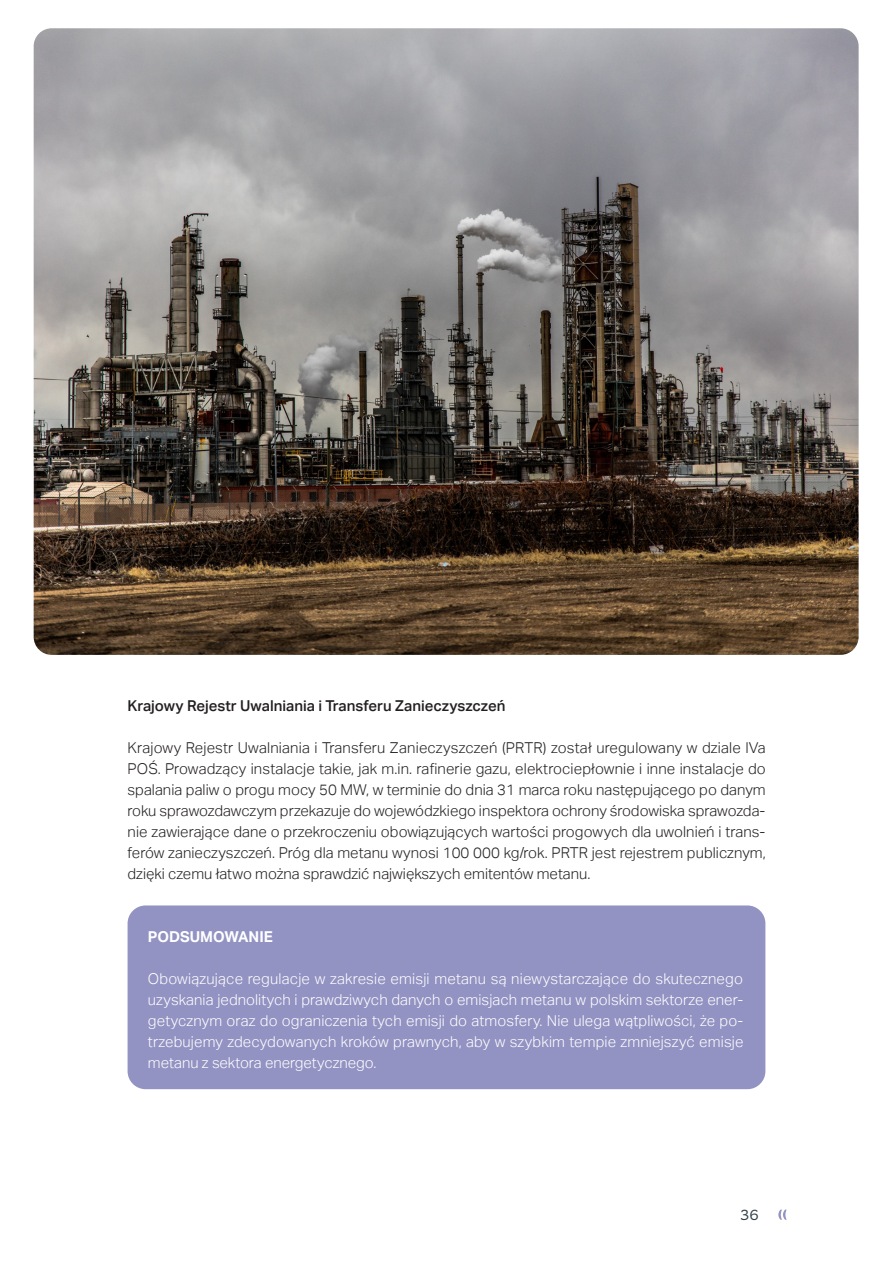
<style>
.page{position:relative;width:893px;height:1263px;background:#fff}
.page>*{position:absolute;margin:0;border:0;box-sizing:border-box;transform-origin:0 0}
._01_TEXT_AKAPIT{font:300 15px/21px "Aktiv Grotesk";color:#231f20;text-align:justify}
._01_BODY_TEXT{font:300 15px/21px "Aktiv Grotesk";color:#fff;text-align:justify}
._01_TEXT_AKAPIT-2{font:500 15px "Aktiv Grotesk";color:#231f20}
.TYTUŁ_1_1_1{font:700 15px "Aktiv Grotesk";color:#fff}
.t1{font:300 15px "Merge";color:#334149}
</style>
<div class="page">
<svg style="left:778px;top:1209px;width:9px;height:11px"></svg>
<div style="left:128px;top:905px;width:637px;height:184px;background:#9292c3;border-radius:18px"></div>
<img style="left:34px;top:28px;width:825px;height:627px">
<p class="_01_TEXT_AKAPIT-2" style="left:128px;top:697px;width:379px">Krajowy Rejestr Uwalniania i Transferu Zanieczyszczeń</p>
<p class="_01_TEXT_AKAPIT" style="left:128px;top:737px;width:640px">Krajowy Rejestr Uwalniania i Transferu Zanieczyszczeń (PRTR) został uregulowany w dziale IVa POŚ. Prowadzący instalacje takie, jak m.in. rafinerie gazu, elektrociepłownie i inne instalacje do spalania paliw o progu mocy 50 MW, w terminie do dnia 31 marca roku następującego po danym roku sprawozdawczym przekazuje do wojewódzkiego inspektora ochrony środowiska sprawozda&shy;nie zawierające dane o przekroczeniu obowiązujących wartości progowych dla uwolnień i trans&shy;ferów zanieczyszczeń. Próg dla metanu wynosi 100 000 kg/rok. PRTR jest rejestrem publicznym, dzięki czemu łatwo można sprawdzić największych emitentów metanu.</p>
<p class="TYTUŁ_1_1_1" style="left:148px;top:928px;width:126px">PODSUMOWANIE</p>
<p class="_01_BODY_TEXT" style="left:148px;top:968px;width:597px">Obowiązujące regulacje w zakresie emisji metanu są niewystarczające do skutecznego uzyskania jednolitych i prawdziwych danych o emisjach metanu w polskim sektorze ener&shy;getycznym oraz do ograniczenia tych emisji do atmosfery. Nie ulega wątpliwości, że po&shy;trzebujemy zdecydowanych kroków prawnych, aby w szybkim tempie zmniejszyć emisje metanu z sektora energetycznego.</p>
<p class="t1" style="left:740px;top:1206px;width:20px">36</p>
</div>
